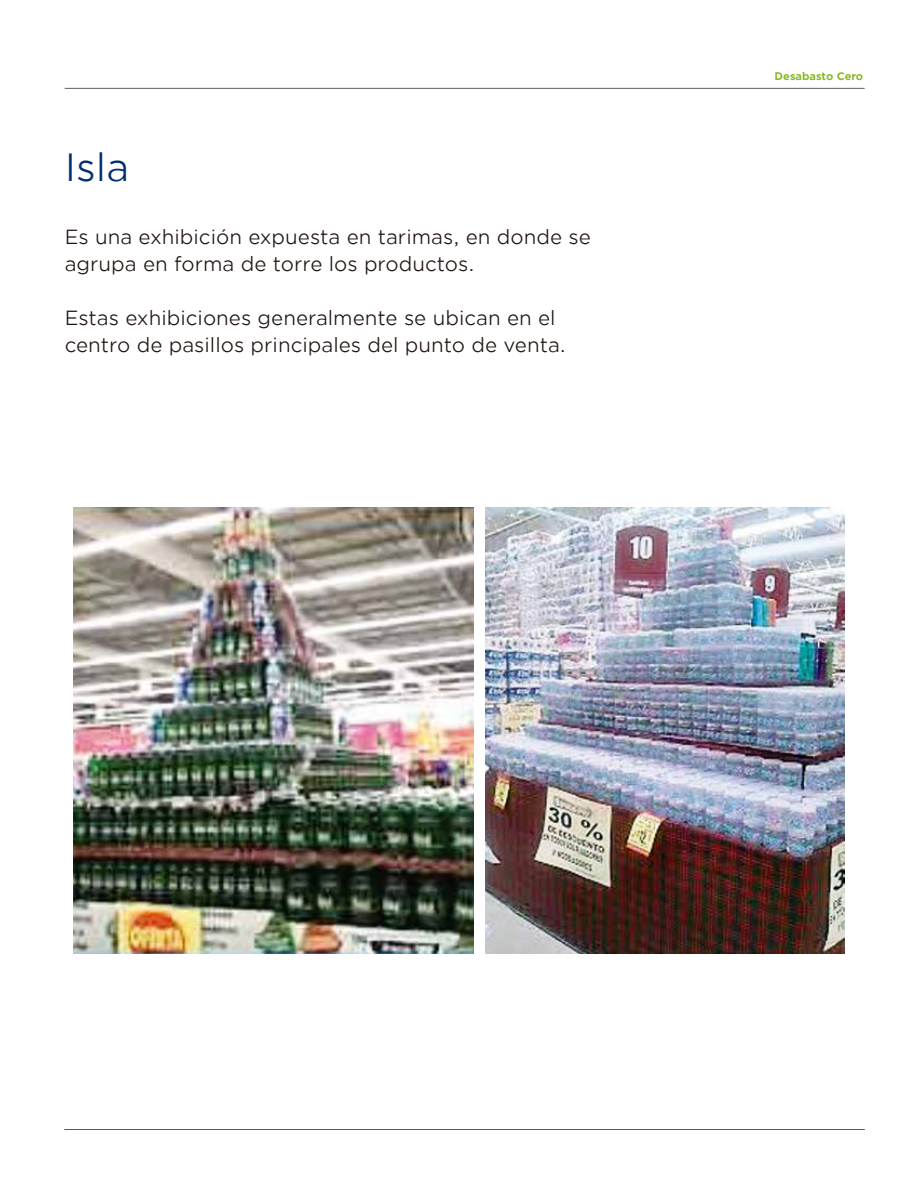
<style>
.page{position:relative;width:918px;height:1188px;background:#fff}
.page>*{position:absolute;margin:0;border:0;box-sizing:border-box;transform-origin:0 0}
.t1{font:37.5px "Gotham Office";color:#002e6e}
.t2{font:19.5px/27px "Gotham Office";color:#1f1410}
.t3{font:700 10.5px "Gotham Office";color:#86b81d}
</style>
<div class="page">
<img style="left:73px;top:507px;width:772px;height:446px">
<div style="left:474px;top:508px;width:10px;height:456px;background:#fff"></div>
<hr style="left:64px;top:1129px;width:800px;height:1px;background:#5c5b5f">
<hr style="left:65px;top:1129px;width:800px;height:1px;background:#5c5b5f">
<hr style="left:65px;top:88px;width:800px;height:1px;background:#5c5b5f">
<h1 class="t1" style="left:65px;top:142px;width:66px">Isla</h1>
<p class="t2" style="left:65px;top:223px;width:528px">Es una exhibición expuesta en tarimas, en donde se agrupa en forma de torre los productos.</p>
<p class="t2" style="left:65px;top:304px;width:503px">Estas exhibiciones generalmente se ubican en el centro de pasillos principales del punto de venta.</p>
<p class="t3" style="left:775px;top:68px;width:90px">Desabasto Cero</p>
</div>
